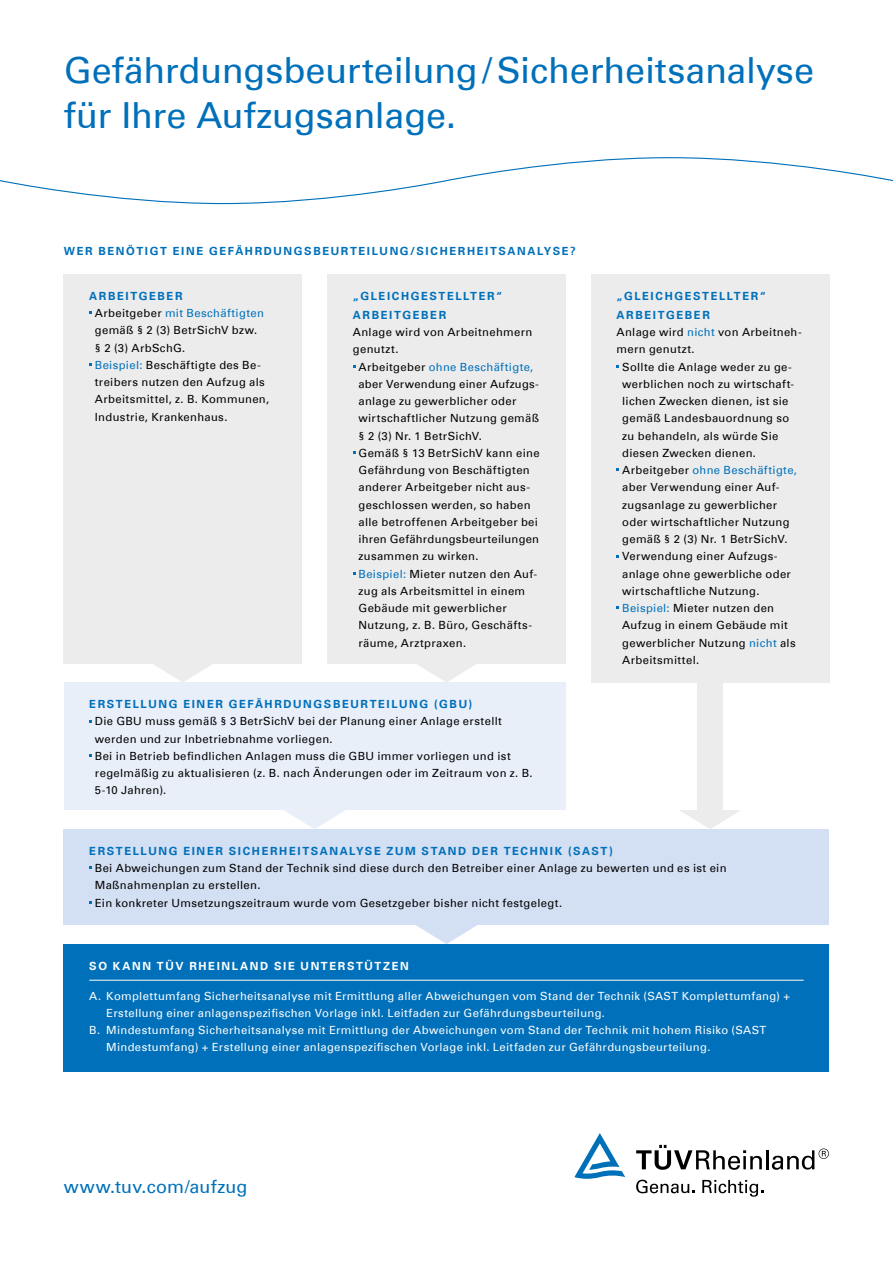
<style>
.page{position:relative;width:893px;height:1263px;background:#fff}
.page>*{position:absolute;margin:0;border:0;box-sizing:border-box;transform-origin:0 0}
._01_Headline{font:36px/44.7px "Univers Com 55 Roman";letter-spacing:-.005em;color:#0070ba}
._03_Copy{font:18px "Univers Com 55 Roman";letter-spacing:.01em;color:#0070ba}
._03_Diagram_Copy_lef{font:11.25px/17.2px "Univers Com 55 Roman";letter-spacing:.03em;color:#000}
._03_Diagram_Copy_lef-2{font:11.25px/17.2px "Univers Com 55 Roman";letter-spacing:.03em;color:#fff}
._01_Diagram_Headline{font:700 11.25px/19.2px "Univers Com 65";letter-spacing:.145em;color:#0070ba}
._04_Copyheadline{font:700 11.25px "Univers Com 65";letter-spacing:.145em;color:#0070ba}
._01_Diagram_Headline-2{font:700 11.25px "Univers Com 65";letter-spacing:.145em;color:#fff}
.s1{color:#0070ba}
</style>
<div class="page">
<div style="left:64px;top:274px;width:238px;height:389px;background:#ececed"></div>
<div style="left:327px;top:274px;width:239px;height:389px;background:#ececed"></div>
<div style="left:64px;top:682px;width:502px;height:128px;background:#e9eff9"></div>
<div style="left:64px;top:829px;width:765px;height:96px;background:#d3dff3"></div>
<div style="left:64px;top:944px;width:765px;height:127px;background:#0070ba"></div>
<div style="left:591px;top:274px;width:238px;height:408px;background:#ececed"></div>
<div style="left:697px;top:663px;width:26px;height:153px;background:#ececed"></div>
<svg style="left:284px;top:810px;width:61px;height:19px"></svg>
<svg style="left:680px;top:810px;width:60px;height:19px"></svg>
<svg style="left:152px;top:663px;width:62px;height:19px"></svg>
<svg style="left:415px;top:663px;width:63px;height:19px"></svg>
<svg style="left:416px;top:925px;width:61px;height:19px"></svg>
<hr style="left:89px;top:980px;width:715px;height:1px;background:#fff">
<hr style="left:839px;top:465px;width:54px;height:1px;background:#e5007d">
<svg style="left:63px;top:1039px;width:766px;height:158px"></svg>
<svg style="left:0;top:157px;width:893px;height:48px"></svg>
<p class="_01_Headline" style="left:64px;top:48px;width:752px">Gefährdungsbeurteilung/Sicherheitsanalyse für Ihre Aufzugsanlage.</p>
<p class="_04_Copyheadline" style="left:64px;top:244px;width:513px">WER BENÖTIGT EINE GEFÄHRDUNGSBEURTEILUNG/SICHERHEITSANALYSE?</p>
<p class="_01_Diagram_Headline" style="left:89px;top:286px;width:95px">ARBEITGEBER</p>
<p class="_03_Diagram_Copy_lef" style="left:95px;top:304px;width:171px">Arbeitgeber <span class="s1">mit Beschäftigten </span>gemäß § 2 (3) BetrSichV bzw. § 2 (3) ArbSchG.</p>
<p class="_03_Diagram_Copy_lef" style="left:95px;top:356px;width:176px"><span class="s1">Beispiel:</span> Beschäftigte des Be&shy;treibers nutzen den Aufzug als<br>Arbeitsmittel, z. B. Kommunen,<br>Industrie, Krankenhaus.</p>
<p class="_01_Diagram_Headline" style="left:353px;top:286px;width:151px">„GLEICHGESTELLTER“<br>ARBEITGEBER</p>
<p class="_03_Diagram_Copy_lef" style="left:353px;top:324px;width:181px">Anlage wird von Arbeitnehmern genutzt.</p>
<p class="_03_Diagram_Copy_lef" style="left:359px;top:358px;width:182px">Arbeitgeber <span class="s1">ohne Beschäftigte, </span>aber Verwendung einer Aufzugs&shy;anlage zu gewerblicher oder wirtschaftlicher Nutzung gemäß § 2 (3) Nr. 1 BetrSichV.</p>
<p class="_03_Diagram_Copy_lef" style="left:359px;top:444px;width:183px">Gemäß § 13 BetrSichV kann eine<br>Gefährdung von Beschäftigten anderer Arbeitgeber nicht aus&shy;geschlossen werden, so haben alle betroffenen Arbeitgeber bei ihren Gefährdungsbeurteilungen zusammen zu wirken.</p>
<p class="_03_Diagram_Copy_lef" style="left:359px;top:565px;width:180px"><span class="s1">Beispiel:</span> Mieter nutzen den Auf&shy;zug als Arbeitsmittel in einem<br>Gebäude mit gewerblicher<br>Nutzung, z. B. Büro, Geschäfts&shy;räume, Arztpraxen.</p>
<p class="_01_Diagram_Headline" style="left:89px;top:694px;width:384px">ERSTELLUNG EINER GEFÄHRDUNGSBEURTEILUNG (GBU)</p>
<p class="_03_Diagram_Copy_lef" style="left:95px;top:713px;width:409px">Die GBU muss gemäß § 3 BetrSichV bei der Planung einer Anlage erstellt werden und zur Inbetriebnahme vorliegen.</p>
<p class="_03_Diagram_Copy_lef" style="left:95px;top:747px;width:439px">Bei in Betrieb befindlichen Anlagen muss die GBU immer vorliegen und ist regelmäßig zu aktualisieren (z. B. nach Änderungen oder im Zeitraum von z. B.<br>5-10 Jahren).</p>
<p class="_01_Diagram_Headline" style="left:617px;top:286px;width:151px">„GLEICHGESTELLTER“<br>ARBEITGEBER</p>
<p class="_03_Diagram_Copy_lef" style="left:617px;top:324px;width:187px">Anlage wird <span class="s1">nicht</span> von Arbeitneh&shy;mern genutzt.</p>
<p class="_03_Diagram_Copy_lef" style="left:622px;top:358px;width:174px">Sollte die Anlage weder zu ge&shy;werblichen noch zu wirtschaft&shy;lichen Zwecken dienen, ist sie gemäß Landesbauordnung so zu behandeln, als würde Sie diesen Zwecken dienen.</p>
<p class="_03_Diagram_Copy_lef" style="left:622px;top:462px;width:176px">Arbeitgeber <span class="s1">ohne Beschäftigte, </span>aber Verwendung einer Auf&shy;zugsanlage zu gewerblicher oder wirtschaftlicher Nutzung gemäß § 2 (3) Nr. 1 BetrSichV.</p>
<p class="_03_Diagram_Copy_lef" style="left:622px;top:548px;width:170px">Verwendung einer Aufzugs&shy;anlage ohne gewerbliche oder wirtschaftliche Nutzung.</p>
<p class="_03_Diagram_Copy_lef" style="left:622px;top:600px;width:175px"><span class="s1">Beispiel:</span> Mieter nutzen den<br>Aufzug in einem Gebäude mit gewerblicher Nutzung <span class="s1">nicht</span> als<br>Arbeitsmittel.</p>
<p class="_01_Diagram_Headline" style="left:89px;top:841px;width:525px">ERSTELLUNG EINER SICHERHEITSANALYSE ZUM STAND DER TECHNIK (SAST)</p>
<p class="_03_Diagram_Copy_lef" style="left:95px;top:859px;width:633px">Bei Abweichungen zum Stand der Technik sind diese durch den Betreiber einer Anlage zu bewerten und es ist ein<br>Maßnahmenplan zu erstellen.</p>
<p class="_03_Diagram_Copy_lef" style="left:95px;top:894px;width:469px">Ein konkreter Umsetzungszeitraum wurde vom Gesetzgeber bisher nicht festgelegt.</p>
<p class="_01_Diagram_Headline-2" style="left:89px;top:959px;width:321px">SO KANN TÜV RHEINLAND SIE UNTERSTÜTZEN</p>
<p class="_03_Diagram_Copy_lef-2" style="left:106px;top:987px;width:685px;text-indent:-17px">A. Komplettumfang Sicherheitsanalyse mit Ermittlung aller Abweichungen vom Stand der Technik (SAST Komplettumfang) +<br>Erstellung einer anlagenspezifischen Vorlage inkl. Leitfaden zur Gefährdungsbeurteilung.</p>
<p class="_03_Diagram_Copy_lef-2" style="left:106px;top:1021px;width:662px;text-indent:-17px">B. Mindestumfang Sicherheitsanalyse mit Ermittlung der Abweichungen vom Stand der Technik mit hohem Risiko (SAST<br>Mindestumfang) + Erstellung einer anlagenspezifischen Vorlage inkl. Leitfaden zur Gefährdungsbeurteilung.</p>
<p class="_03_Copy" style="left:64px;top:1175px;width:185px">www.tuv.com/aufzug</p>
</div>
